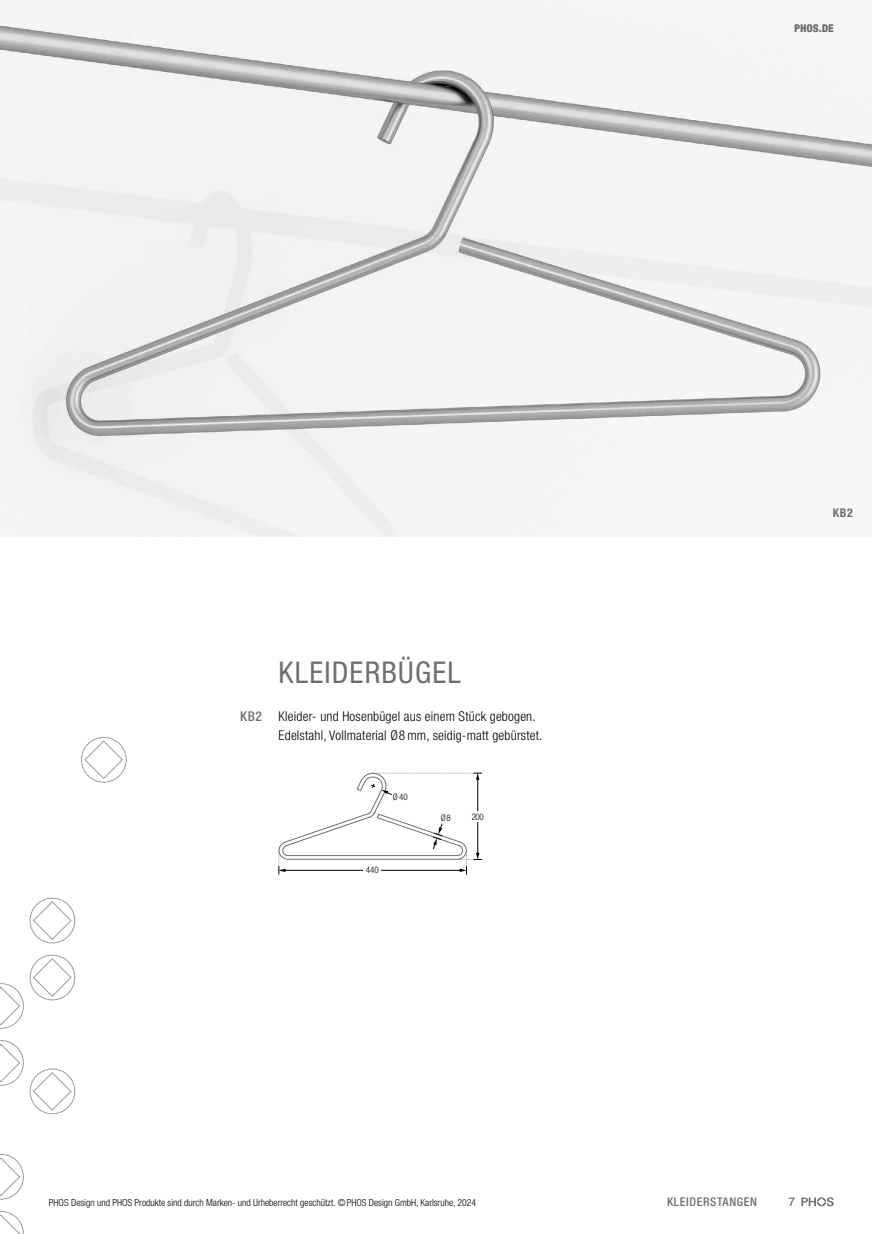
<style>
.page{position:relative;width:872px;height:1234px;background:#fff}
.page>*{position:absolute;margin:0;border:0;box-sizing:border-box;transform-origin:0 0}
.t1{font:condensed 30px "Helvetica Neue LT Std";letter-spacing:.04em;color:#706f6f}
.t2{font:300 condensed 13.5px/19.2px "Helvetica Neue LT Std";letter-spacing:.015em;color:#000}
.t3{font:500 condensed 12px "Helvetica Neue LT Std";letter-spacing:.05em;color:#706f6f}
.t4{font:700 condensed 12px "Helvetica Neue LT Std";color:#706f6f}
.t5{font:500 12px "Helvetica Neue LT Std";color:#706f6f}
.t6{font:700 condensed 10.5px "Helvetica Neue LT Std";letter-spacing:.05em;color:#706f6f}
.t7{font:300 condensed 9.75px "Helvetica Neue LT Std";color:#000}
.t8{font:300 condensed 9px "Helvetica Neue LT Std";color:#000}
.s1{font-weight:500;color:#706f6f}
</style>
<div class="page">
<img style="left:0;top:22px;width:872px;height:514px">
<svg style="left:278px;top:772px;width:204px;height:102px"></svg>
<svg style="left:0;top:1154px;width:24px;height:45px"></svg>
<svg style="left:0;top:1210px;width:24px;height:23px"></svg>
<svg style="left:81px;top:737px;width:46px;height:45px"></svg>
<svg style="left:29px;top:897px;width:46px;height:46px"></svg>
<svg style="left:0;top:954px;width:75px;height:74px"></svg>
<svg style="left:0;top:1040px;width:75px;height:74px"></svg>
<svg style="left:801px;top:1197px;width:32px;height:8px"></svg>
<p class="t6" style="left:794px;top:22px;width:41px">PHOS.DE</p>
<h1 class="t1" style="left:279px;top:654px;width:184px">KLEIDERBÜGEL</h1>
<h2 class="t2" style="left:279px;top:706px;width:265px;text-indent:-38px"><span class="s1">KB2</span> Kleider- und Hosenbügel aus einem Stück gebogen.<br>Edelstahl, Vollmaterial Ø8mm, seidig-matt gebürstet.</h2>
<p class="t8" style="left:393px;top:791px;width:17px">Ø40</p>
<p class="t8" style="left:366px;top:864px;width:14px">440</p>
<p class="t8" style="left:441px;top:812px;width:11px">Ø8</p>
<p class="t8" style="left:472px;top:811px;width:14px">200</p>
<p class="t4" style="left:832px;top:505px;width:22px">KB2</p>
<p class="t3" style="left:667px;top:1194px;width:92px">KLEIDERSTANGEN</p>
<p class="t7" style="left:49px;top:1196px;width:429px">PHOS Design und PHOS Produkte sind durch Marken- und Urheberrecht geschützt. ©PHOS Design GmbH, Karlsruhe, 2024</p>
<p class="t5" style="left:788px;top:1194px;width:8px">7</p>
</div>
